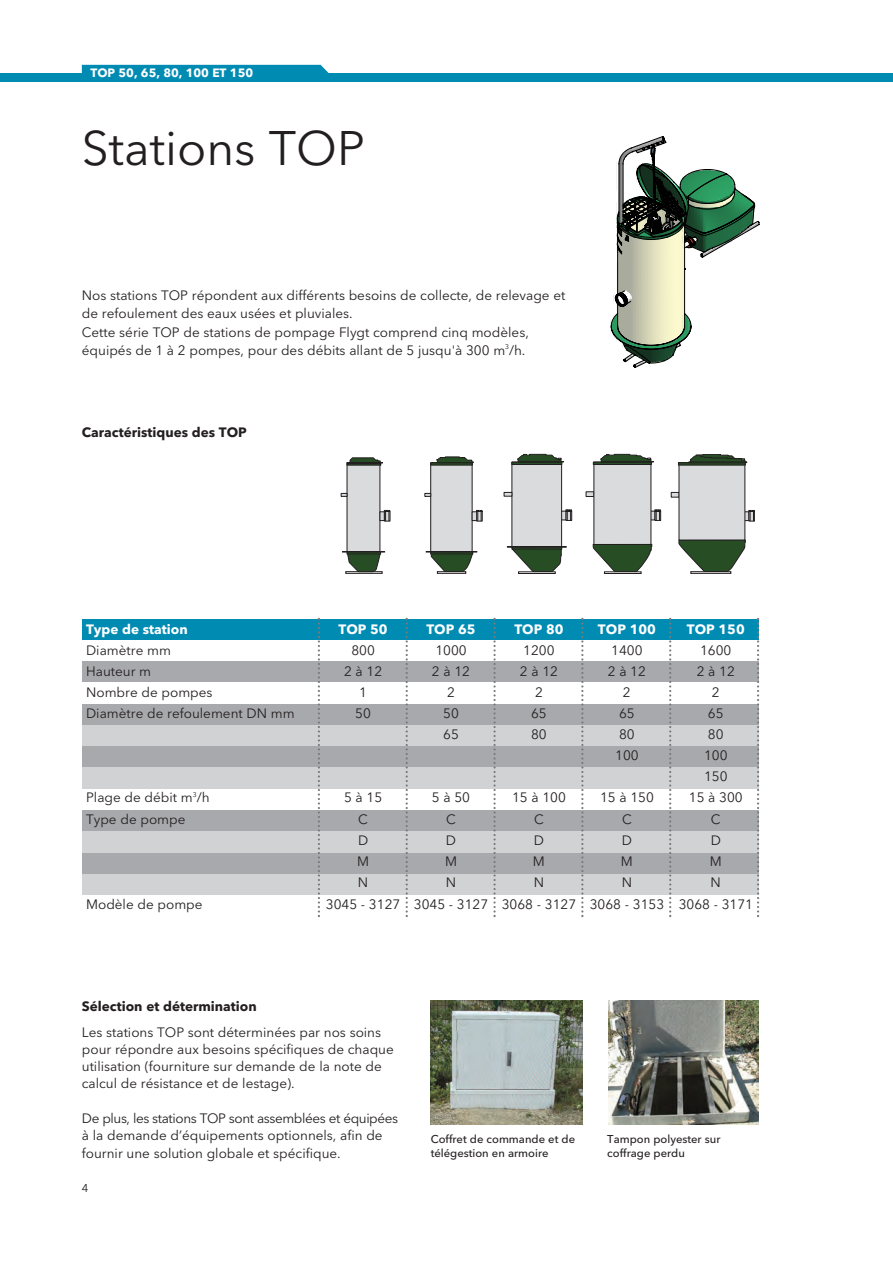
<style>
.page{position:relative;width:893px;height:1262px;background:#fff}
.page>*{position:absolute;margin:0;border:0;box-sizing:border-box;transform-origin:0 0}
.t1{font:48px "Avenir Next LT Pro";color:#231f20}
.t2{font:13.5px/17.2px "Avenir Next LT Pro";color:#231f20}
.t3{font:700 13.5px "Avenir Next LT Pro";color:#231f20}
.t4{font:700 13.5px "Avenir Next LT Pro";color:#fff}
.t5{font:700 12px "Avenir Next LT Pro";color:#fff}
.t6{font:500 11.25px/13.5px "Avenir Next LT Pro";color:#231f20}
.t7{font:11.25px "Avenir Next LT Pro";color:#231f20}
</style>
<div class="page">
<div style="left:82px;top:619px;width:676px;height:21px;background:#008bb3"></div>
<div style="left:82px;top:661px;width:676px;height:21px;background:#a8a9ad"></div>
<div style="left:82px;top:704px;width:676px;height:21px;background:#a8a9ad"></div>
<div style="left:82px;top:725px;width:676px;height:21px;background:#d1d2d4"></div>
<div style="left:82px;top:746px;width:676px;height:21px;background:#a8a9ad"></div>
<div style="left:82px;top:767px;width:676px;height:22px;background:#d1d2d4"></div>
<div style="left:82px;top:810px;width:676px;height:21px;background:#a8a9ad"></div>
<div style="left:82px;top:831px;width:676px;height:22px;background:#d1d2d4"></div>
<div style="left:82px;top:853px;width:676px;height:21px;background:#a8a9ad"></div>
<div style="left:82px;top:874px;width:676px;height:21px;background:#d1d2d4"></div>
<svg style="left:610px;top:136px;width:150px;height:232px"></svg>
<div style="left:0;top:73px;width:892px;height:9px;background:#008bb3"></div>
<div style="left:82px;top:65px;width:247px;height:8px;background:#008bb3"></div>
<div style="left:430px;top:462px;width:42px;height:89px;background:#d9dbdd"></div>
<div style="left:430px;top:462px;width:42px;height:90px;border:1px solid #231f20"></div>
<div style="left:430px;top:462px;width:42px;height:3px;border:1px solid #231f20"></div>
<div style="left:426px;top:551px;width:51px;height:1px;border:1px solid #231f20"></div>
<svg style="left:424px;top:493px;width:7px;height:3px"></svg>
<svg style="left:430px;top:551px;width:43px;height:21px"></svg>
<hr style="left:431px;top:553px;width:41px;height:1px;background:#231f20">
<svg style="left:472px;top:510px;width:10px;height:11px"></svg>
<svg style="left:436px;top:456px;width:38px;height:7px"></svg>
<div style="left:437px;top:571px;width:29px;height:2px;border:1px solid #231f20"></div>
<div style="left:512px;top:462px;width:49px;height:84px;background:#d9dbdd"></div>
<div style="left:511px;top:462px;width:51px;height:85px;border:1px solid #231f20"></div>
<div style="left:511px;top:462px;width:51px;height:3px;border:1px solid #231f20"></div>
<div style="left:507px;top:546px;width:59px;height:1px;border:1px solid #231f20"></div>
<svg style="left:503px;top:492px;width:9px;height:4px"></svg>
<svg style="left:511px;top:546px;width:51px;height:26px"></svg>
<hr style="left:513px;top:549px;width:48px;height:1px;background:#231f20">
<div style="left:561px;top:511px;width:5px;height:9px;background:#d9dbdd"></div>
<div style="left:561px;top:511px;width:5px;height:9px;border:1px solid #231f20"></div>
<div style="left:565px;top:510px;width:7px;height:10px;border:1px solid #231f20"></div>
<svg style="left:566px;top:509px;width:5px;height:11px"></svg>
<svg style="left:517px;top:454px;width:47px;height:8px"></svg>
<hr style="left:518px;top:461px;width:43px;height:1px;background:#231f20">
<div style="left:518px;top:571px;width:37px;height:2px;border:1px solid #231f20"></div>
<div style="left:585px;top:491px;width:9px;height:6px;border:1px solid #231f20"></div>
<svg style="left:650px;top:511px;width:5px;height:9px"></svg>
<div style="left:654px;top:510px;width:7px;height:10px;border:1px solid #231f20"></div>
<svg style="left:654px;top:509px;width:6px;height:11px"></svg>
<div style="left:594px;top:462px;width:57px;height:82px;background:#d9dbdd"></div>
<div style="left:593px;top:462px;width:58px;height:3px;border:1px solid #231f20"></div>
<svg style="left:592px;top:544px;width:60px;height:28px"></svg>
<svg style="left:600px;top:454px;width:54px;height:8px"></svg>
<hr style="left:601px;top:461px;width:50px;height:1px;background:#231f20">
<div style="left:604px;top:571px;width:37px;height:2px;border:1px solid #231f20"></div>
<div style="left:671px;top:492px;width:8px;height:5px;background:#d9dbdd"></div>
<div style="left:671px;top:492px;width:8px;height:5px;border:1px solid #231f20"></div>
<svg style="left:745px;top:510px;width:9px;height:11px"></svg>
<div style="left:679px;top:462px;width:65px;height:78px;background:#d9dbdd"></div>
<div style="left:678px;top:462px;width:67px;height:3px;border:1px solid #231f20"></div>
<svg style="left:678px;top:539px;width:67px;height:33px"></svg>
<div style="left:690px;top:571px;width:41px;height:2px;border:1px solid #231f20"></div>
<svg style="left:688px;top:454px;width:59px;height:9px"></svg>
<img style="left:430px;top:1000px;width:152px;height:124px">
<img style="left:608px;top:1000px;width:150px;height:124px">
<svg style="left:318px;top:618px;width:2px;height:299px"></svg>
<svg style="left:405px;top:618px;width:3px;height:299px"></svg>
<svg style="left:493px;top:618px;width:2px;height:299px"></svg>
<svg style="left:581px;top:618px;width:2px;height:299px"></svg>
<svg style="left:669px;top:618px;width:2px;height:299px"></svg>
<svg style="left:757px;top:618px;width:2px;height:299px"></svg>
<svg style="left:341px;top:457px;width:49px;height:115px"></svg>
<p class="t5" style="left:90px;top:69px;width:164px">TOP 50, 65, 80, 100 ET 150</p>
<h1 class="t1" style="left:82px;top:131px;width:284px">Stations TOP</h1>
<p class="t2" style="left:82px;top:288px;width:485px;line-height:18px">Nos stations TOP répondent aux différents besoins de collecte, de relevage et de refoulement des eaux usées et pluviales.<br>Cette série TOP de stations de pompage Flygt comprend cinq modèles, équipés de 1 à 2 pompes, pour des débits allant de 5 jusqu'à 300 m<sup>3</sup>/h.</p>
<p class="t3" style="left:82px;top:427px;width:166px">Caractéristiques des TOP</p>
<p class="t4" style="left:86px;top:624px;width:103px">Type de station</p>
<p class="t4" style="left:338px;top:624px;width:51px">TOP 50</p>
<p class="t4" style="left:426px;top:624px;width:51px">TOP 65</p>
<p class="t4" style="left:514px;top:624px;width:51px">TOP 80</p>
<p class="t4" style="left:598px;top:624px;width:59px">TOP 100</p>
<p class="t4" style="left:686px;top:624px;width:59px">TOP 150</p>
<p class="t2" style="left:86px;top:643px;width:86px">Diamètre mm</p>
<p class="t2" style="left:351px;top:643px;width:25px">800</p>
<p class="t2" style="left:435px;top:643px;width:33px">1000</p>
<p class="t2" style="left:523px;top:643px;width:33px">1200</p>
<p class="t2" style="left:611px;top:643px;width:33px">1400</p>
<p class="t2" style="left:700px;top:643px;width:33px">1600</p>
<p class="t2" style="left:86px;top:664px;width:67px">Hauteur m</p>
<p class="t2" style="left:344px;top:664px;width:40px">2 à 12</p>
<p class="t2" style="left:432px;top:664px;width:40px">2 à 12</p>
<p class="t2" style="left:520px;top:664px;width:40px">2 à 12</p>
<p class="t2" style="left:607px;top:664px;width:40px">2 à 12</p>
<p class="t2" style="left:696px;top:664px;width:40px">2 à 12</p>
<p class="t2" style="left:86px;top:685px;width:128px">Nombre de pompes</p>
<p class="t2" style="left:359px;top:685px;width:9px">1</p>
<p class="t2" style="left:447px;top:685px;width:9px">2</p>
<p class="t2" style="left:535px;top:685px;width:9px">2</p>
<p class="t2" style="left:623px;top:685px;width:9px">2</p>
<p class="t2" style="left:711px;top:685px;width:9px">2</p>
<p class="t2" style="left:86px;top:706px;width:210px">Diamètre de refoulement DN mm</p>
<p class="t2" style="left:355px;top:706px;width:17px">50</p>
<p class="t2" style="left:443px;top:706px;width:17px">50</p>
<p class="t2" style="left:531px;top:706px;width:17px">65</p>
<p class="t2" style="left:619px;top:706px;width:17px">65</p>
<p class="t2" style="left:708px;top:706px;width:17px">65</p>
<p class="t2" style="left:443px;top:727px;width:17px">65</p>
<p class="t2" style="left:531px;top:727px;width:17px">80</p>
<p class="t2" style="left:619px;top:727px;width:17px">80</p>
<p class="t2" style="left:708px;top:727px;width:17px">80</p>
<p class="t2" style="left:615px;top:748px;width:25px">100</p>
<p class="t2" style="left:704px;top:746px;width:25px;line-height:21px">100<br>150</p>
<p class="t2" style="left:86px;top:790px;width:125px">Plage de débit m<sup>3</sup>/h</p>
<p class="t2" style="left:344px;top:790px;width:40px">5 à 15</p>
<p class="t2" style="left:432px;top:790px;width:40px">5 à 50</p>
<p class="t2" style="left:512px;top:790px;width:55px">15 à 100</p>
<p class="t2" style="left:600px;top:790px;width:55px">15 à 150</p>
<p class="t2" style="left:688px;top:790px;width:55px">15 à 300</p>
<p class="t2" style="left:86px;top:811px;width:101px">Type de pompe</p>
<p class="t2" style="left:358px;top:811px;width:11px">C</p>
<p class="t2" style="left:446px;top:811px;width:11px">C</p>
<p class="t2" style="left:534px;top:811px;width:11px">C</p>
<p class="t2" style="left:622px;top:811px;width:11px">C</p>
<p class="t2" style="left:710px;top:811px;width:11px">C</p>
<p class="t2" style="left:358px;top:833px;width:12px">D</p>
<p class="t2" style="left:446px;top:833px;width:12px">D</p>
<p class="t2" style="left:534px;top:833px;width:12px">D</p>
<p class="t2" style="left:621px;top:833px;width:12px">D</p>
<p class="t2" style="left:710px;top:833px;width:12px">D</p>
<p class="t2" style="left:357px;top:854px;width:13px">M</p>
<p class="t2" style="left:445px;top:854px;width:13px">M</p>
<p class="t2" style="left:533px;top:854px;width:13px">M</p>
<p class="t2" style="left:621px;top:854px;width:13px">M</p>
<p class="t2" style="left:709px;top:854px;width:13px">M</p>
<p class="t2" style="left:358px;top:875px;width:12px">N</p>
<p class="t2" style="left:446px;top:875px;width:12px">N</p>
<p class="t2" style="left:533px;top:875px;width:12px">N</p>
<p class="t2" style="left:621px;top:875px;width:12px">N</p>
<p class="t2" style="left:710px;top:875px;width:12px">N</p>
<p class="t2" style="left:86px;top:897px;width:118px">Modèle de pompe</p>
<p class="t2" style="left:326px;top:897px;width:428px">3045 - 3127 3045 - 3127 3068 - 3127 3068 - 3153 3068 - 3171</p>
<p class="t3" style="left:82px;top:1001px;width:176px">Sélection et détermination</p>
<p class="t2" style="left:82px;top:1024px;width:313px">Les stations TOP sont déterminées par nos soins pour répondre aux besoins spécifiques de chaque utilisation (fourniture sur demande de la note de calcul de résistance et de lestage).</p>
<p class="t2" style="left:82px;top:1111px;width:318px">De plus, les stations TOP sont assemblées et équipées à la demande d’équipements optionnels, afin de fournir une solution globale et spécifique.</p>
<p class="t7" style="left:82px;top:1184px;width:8px">4</p>
<p class="t6" style="left:430px;top:1133px;width:146px">Coffret de commande et de télégestion en armoire</p>
<p class="t6" style="left:607px;top:1133px;width:115px">Tampon polyester sur coffrage perdu</p>
</div>
